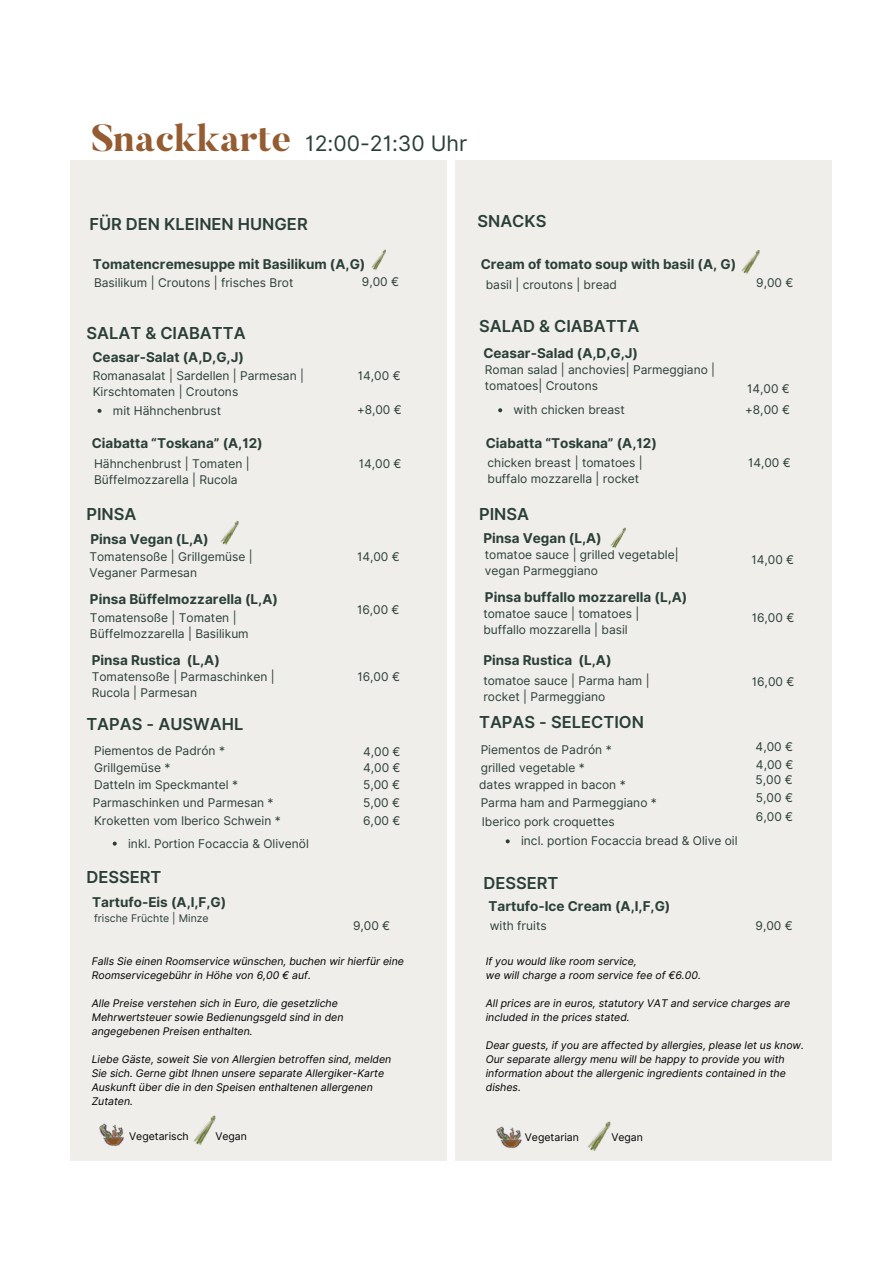
<style>
.page{position:relative;width:894px;height:1264px;background:#fff}
.page>*{position:absolute;margin:0;border:0;box-sizing:border-box;transform-origin:0 0}
.t1{font:800 37.5px "Butler";color:#945c30}
.t2{font:21.3px "Inter";color:#2a3f38}
.t3{font:600 16.5px "Inter";color:#2a3f38}
.t4{font:700 13.5px "Inter";color:#2a3f38}
.t5{font:12px/16px "Inter";color:#2a3f38}
.t6{font:italic 10.5px/14px "Inter";color:#000}
.t7{font:10.5px "Inter";color:#000}
.t8{font:10.5px "Inter";color:#2a3f38}
</style>
<div class="page">
<div style="left:70px;top:160px;width:376px;height:1000px;background:#f0eeeb"></div>
<img style="left:99px;top:1123px;width:25px;height:23px">
<img style="left:193px;top:1115px;width:23px;height:30px">
<div style="left:454px;top:160px;width:377px;height:1000px;background:#f0eeeb"></div>
<img style="left:496px;top:1126px;width:26px;height:23px">
<img style="left:588px;top:1121px;width:23px;height:30px">
<svg style="left:97px;top:409px;width:4px;height:4px"></svg>
<img style="left:371px;top:249px;width:15px;height:21px">
<img style="left:610px;top:527px;width:16px;height:21px">
<img style="left:741px;top:250px;width:19px;height:24px">
<svg style="left:113px;top:841px;width:4px;height:4px"></svg>
<svg style="left:498px;top:408px;width:4px;height:4px"></svg>
<svg style="left:505px;top:839px;width:4px;height:4px"></svg>
<img style="left:220px;top:521px;width:19px;height:24px">
<h1 class="t1" style="left:90px;top:123px;width:202px">Snackkarte</h1>
<h5 class="t2" style="left:305px;top:131px;width:163px">12:00-21:30 Uhr</h5>
<h3 class="t3" style="left:89px;top:214px;width:220px">FÜR DEN KLEINEN HUNGER</h3>
<h4 class="t4" style="left:93px;top:256px;width:274px">Tomatencremesuppe mit Basilikum (A,G)</h4>
<h5 class="t5" style="left:94px;top:275px;width:201px">Basilikum | Croutons | frisches Brot</h5>
<h5 class="t5" style="left:362px;top:274px;width:39px">9,00 €</h5>
<p class="t3" style="left:86px;top:323px;width:161px">SALAT &amp; CIABATTA</p>
<h4 class="t4" style="left:92px;top:349px;width:153px">Ceasar-Salat (A,D,G,J)</h4>
<p class="t5" style="left:93px;top:368px;width:213px">Romanasalat | Sardellen | Parmesan |<br>Kirschtomaten | Croutons</p>
<h5 class="t5" style="left:358px;top:367px;width:44px">14,00 €</h5>
<h5 class="t5" style="left:113px;top:402px;width:110px">mit Hähnchenbrust</h5>
<h4 class="t5" style="left:357px;top:401px;width:46px">+8,00 €</h4>
<h5 class="t4" style="left:92px;top:434px;width:172px">Ciabatta “Toskana” (A,12)</h5>
<p class="t5" style="left:94px;top:456px;width:157px">Hähnchenbrust | Tomaten |<br>Büffelmozzarella | Rucola</p>
<p class="t5" style="left:359px;top:455px;width:44px">14,00 €</p>
<h3 class="t3" style="left:86px;top:504px;width:51px">PINSA</h3>
<h5 class="t4" style="left:90px;top:531px;width:120px">Pinsa Vegan (L,A)</h5>
<h3 class="t5" style="left:89px;top:549px;width:165px">Tomatensoße | Grillgemüse |<br>Veganer Parmesan</h3>
<h4 class="t5" style="left:357px;top:548px;width:44px">14,00 €</h4>
<p class="t4" style="left:90px;top:591px;width:189px">Pinsa Büffelmozzarella (L,A)</p>
<p class="t5" style="left:90px;top:609px;width:160px">Tomatensoße | Tomaten |<br>Büffelmozzarella | Basilikum</p>
<h4 class="t5" style="left:357px;top:601px;width:44px">16,00 €</h4>
<h5 class="t5" style="left:92px;top:668px;width:184px">Tomatensoße | Parmaschinken |<br>Rucola | Parmesan</h5>
<h5 class="t4" style="left:92px;top:652px;width:130px">Pinsa Rustica (L,A)</h5>
<h4 class="t5" style="left:357px;top:669px;width:44px">16,00 €</h4>
<h5 class="t3" style="left:86px;top:713px;width:158px">TAPAS - AUSWAHL</h5>
<h5 class="t5" style="left:94px;top:742px;width:132px">Piementos de Padrón *</h5>
<p class="t5" style="left:363px;top:743px;width:39px">4,00 €</p>
<h5 class="t5" style="left:94px;top:759px;width:78px">Grillgemüse *</h5>
<h4 class="t5" style="left:363px;top:759px;width:39px">4,00 €</h4>
<h5 class="t5" style="left:94px;top:776px;width:145px">Datteln im Speckmantel *</h5>
<h3 class="t5" style="left:363px;top:776px;width:38px">5,00 €</h3>
<p class="t5" style="left:363px;top:794px;width:38px">5,00 €</p>
<h4 class="t5" style="left:94px;top:812px;width:188px">Kroketten vom Iberico Schwein *</h4>
<h5 class="t5" style="left:363px;top:812px;width:39px">6,00 €</h5>
<h5 class="t5" style="left:128px;top:835px;width:182px">inkl. Portion Focaccia &amp; Olivenöl</h5>
<h5 class="t5" style="left:93px;top:794px;width:182px">Parmaschinken und Parmesan *</h5>
<h5 class="t3" style="left:86px;top:866px;width:76px">DESSERT</h5>
<h5 class="t4" style="left:92px;top:893px;width:136px">Tartufo-Eis (A,I,F,G)</h5>
<h3 class="t8" style="left:94px;top:912px;width:116px">frische Früchte | Minze</h3>
<h5 class="t5" style="left:353px;top:917px;width:39px">9,00 €</h5>
<h4 class="t6" style="left:92px;top:954px;width:314px">Falls Sie einen Roomservice wünschen, buchen wir hierfür eine<br>Roomservicegebühr in Höhe von 6,00 € auf.</h4>
<h5 class="t6" style="left:92px;top:996px;width:253px">Alle Preise verstehen sich in Euro, die gesetzliche<br>Mehrwertsteuer sowie Bedienungsgeld sind in den</h5>
<h5 class="t6" style="left:92px;top:1024px;width:162px">angegebenen Preisen enthalten.</h5>
<p class="t6" style="left:92px;top:1052px;width:301px">Liebe Gäste, soweit Sie von Allergien betroffen sind, melden Sie sich. Gerne gibt Ihnen unsere separate Allergiker-Karte Auskunft über die in den Speisen enthaltenen allergenen Zutaten.</p>
<h2 class="t7" style="left:129px;top:1129px;width:61px">Vegetarisch</h2>
<h2 class="t7" style="left:215px;top:1129px;width:33px">Vegan</h2>
<h5 class="t3" style="left:477px;top:211px;width:70px">SNACKS</h5>
<h5 class="t4" style="left:480px;top:256px;width:257px">Cream of tomato soup with basil (A, G)</h5>
<h5 class="t5" style="left:485px;top:276px;width:133px">basil | croutons | bread</h5>
<h5 class="t5" style="left:756px;top:275px;width:39px">9,00 €</h5>
<h4 class="t3" style="left:479px;top:316px;width:162px">SALAD &amp; CIABATTA</h4>
<h5 class="t4" style="left:483px;top:345px;width:156px">Ceasar-Salad (A,D,G,J)</h5>
<h5 class="t5" style="left:485px;top:361px;width:232px">Roman salad | anchovies| Parmeggiano | tomatoes| Croutons</h5>
<h4 class="t5" style="left:747px;top:380px;width:44px">14,00 €</h4>
<h5 class="t5" style="left:513px;top:402px;width:113px">with chicken breast</h5>
<h5 class="t5" style="left:745px;top:402px;width:46px">+8,00 €</h5>
<h3 class="t4" style="left:485px;top:434px;width:172px">Ciabatta “Toskana” (A,12)</h3>
<h5 class="t5" style="left:487px;top:455px;width:157px">chicken breast | tomatoes | buffalo mozzarella | rocket</h5>
<h5 class="t5" style="left:747px;top:454px;width:44px">14,00 €</h5>
<h5 class="t3" style="left:479px;top:504px;width:51px">PINSA</h5>
<h5 class="t4" style="left:483px;top:530px;width:120px">Pinsa Vegan (L,A)</h5>
<h5 class="t5" style="left:485px;top:547px;width:195px">tomatoe sauce | grilled vegetable| vegan Parmeggiano</h5>
<p class="t4" style="left:485px;top:588px;width:204px">Pinsa buffallo mozzarella (L,A)</p>
<h5 class="t5" style="left:483px;top:605px;width:157px">tomatoe sauce | tomatoes | buffallo mozzarella | basil</h5>
<h5 class="t4" style="left:483px;top:652px;width:130px">Pinsa Rustica (L,A)</h5>
<h5 class="t5" style="left:483px;top:672px;width:168px">tomatoe sauce | Parma ham | rocket | Parmeggiano</h5>
<h5 class="t5" style="left:751px;top:673px;width:44px">16,00 €</h5>
<h5 class="t3" style="left:479px;top:712px;width:166px">TAPAS - SELECTION</h5>
<h3 class="t5" style="left:480px;top:741px;width:132px">Piementos de Padrón *</h3>
<h4 class="t5" style="left:480px;top:759px;width:106px">grilled vegetable *</h4>
<h5 class="t5" style="left:479px;top:776px;width:148px">dates wrapped in bacon *</h5>
<h5 class="t5" style="left:480px;top:794px;width:178px">Parma ham and Parmeggiano *</h5>
<p class="t5" style="left:481px;top:813px;width:134px">Iberico pork croquettes</p>
<p class="t5" style="left:521px;top:833px;width:218px">incl. portion Focaccia bread &amp; Olive oil</p>
<h5 class="t5" style="left:751px;top:551px;width:44px">14,00 €</h5>
<h5 class="t5" style="left:751px;top:609px;width:44px">16,00 €</h5>
<p class="t5" style="left:755px;top:738px;width:39px">4,00 €</p>
<p class="t5" style="left:755px;top:756px;width:39px">4,00 €</p>
<p class="t5" style="left:755px;top:772px;width:38px">5,00 €</p>
<p class="t5" style="left:755px;top:790px;width:38px">5,00 €</p>
<p class="t5" style="left:755px;top:808px;width:39px">6,00 €</p>
<h5 class="t3" style="left:483px;top:873px;width:76px">DESSERT</h5>
<h5 class="t4" style="left:488px;top:898px;width:183px">Tartufo-Ice Cream (A,I,F,G)</h5>
<h5 class="t5" style="left:489px;top:917px;width:58px">with fruits</h5>
<p class="t5" style="left:755px;top:917px;width:39px">9,00 €</p>
<h4 class="t6" style="left:485px;top:954px;width:152px">If you would like room service,</h4>
<p class="t6" style="left:485px;top:968px;width:216px">we will charge a room service fee of €6.00.</p>
<h5 class="t6" style="left:485px;top:996px;width:306px">All prices are in euros, statutory VAT and service charges are included in the prices stated.</h5>
<p class="t6" style="left:485px;top:1038px;width:319px">Dear guests, if you are affected by allergies, please let us know.<br>Our separate allergy menu will be happy to provide you with information about the allergenic ingredients contained in the dishes.</p>
<h5 class="t7" style="left:524px;top:1131px;width:56px">Vegetarian</h5>
<h3 class="t7" style="left:611px;top:1130px;width:33px">Vegan</h3>
</div>
